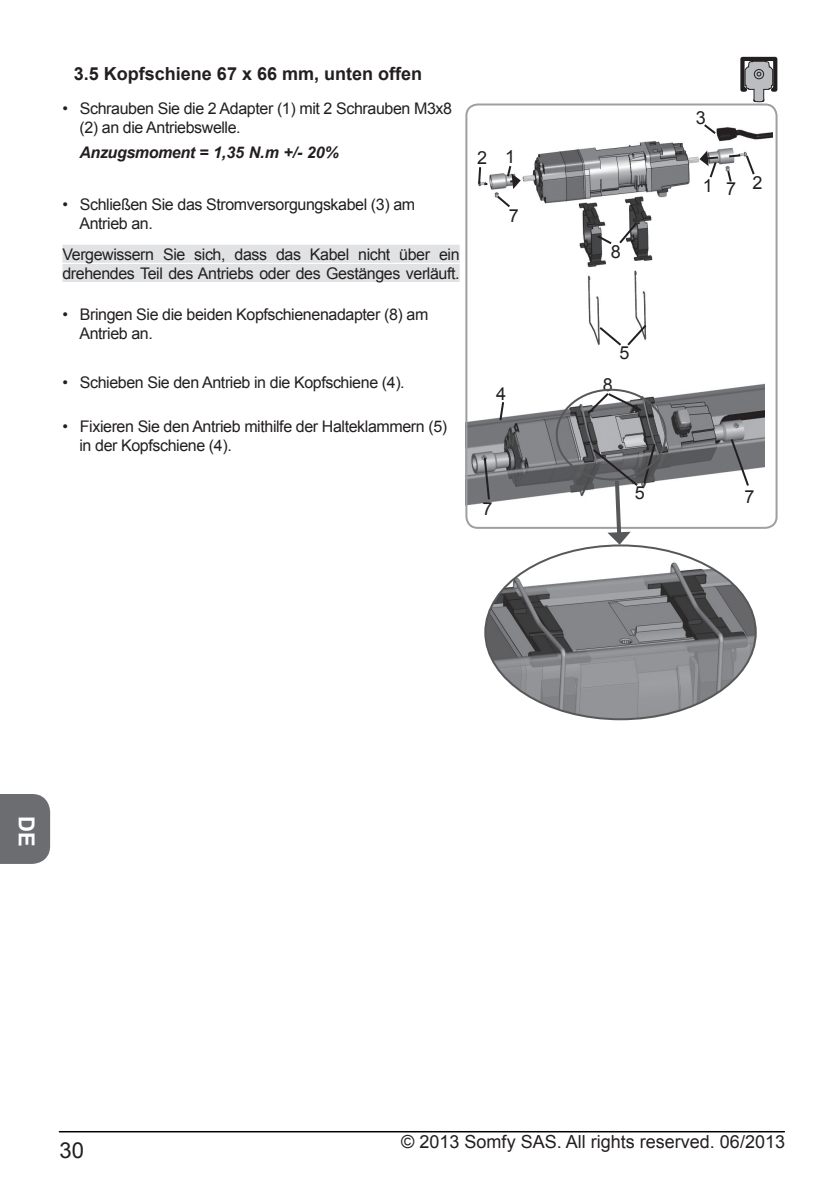
<style>
.page{position:relative;width:840px;height:1191px;background:#fff}
.page>*{position:absolute;margin:0;border:0;box-sizing:border-box;transform-origin:0 0}
.t1{font:22px "Arial";color:#231f20}
.t2{font:700 22px "Arial";color:#fff}
.t3{font:18px "Arial";color:#231f20}
.t4{font:700 18px "Arial";color:#231f20}
.t5{font:16px/19.2px "Arial";letter-spacing:-.025em;color:#231f20}
.t6{font:italic 700 16px "Arial";letter-spacing:-.025em;color:#231f20}
</style>
<div class="page">
<hr style="left:59px;top:1131px;width:725px;height:1px;background:#000">
<div style="left:0;top:794px;width:50px;height:70px;background:#6c6d70"></div>
<div style="left:62px;top:245px;width:397px;height:18px;background:#e1e2e4"></div>
<div style="left:62px;top:264px;width:397px;height:18px;background:#e1e2e4"></div>
<img style="left:520px;top:127px;width:252px;height:214px">
<img style="left:468px;top:383px;width:296px;height:122px">
<svg style="left:585px;top:391px;width:58px;height:25px"></svg>
<div style="left:555px;top:389px;width:111px;height:91px;border:2px solid #57585a;border-radius:50%"></div>
<svg style="left:478px;top:166px;width:42px;height:41px"></svg>
<svg style="left:699px;top:151px;width:56px;height:33px"></svg>
<svg style="left:482px;top:456px;width:9px;height:45px"></svg>
<svg style="left:728px;top:437px;width:22px;height:51px"></svg>
<svg style="left:701px;top:124px;width:16px;height:12px"></svg>
<svg style="left:498px;top:400px;width:7px;height:22px"></svg>
<img style="left:485px;top:546px;width:269px;height:173px">
<svg style="left:594px;top:220px;width:45px;height:26px"></svg>
<div style="left:465px;top:103px;width:312px;height:426px;border:2px solid #9d9fa2;border-radius:11px"></div>
<svg style="left:597px;top:323px;width:51px;height:23px"></svg>
<svg style="left:740px;top:57px;width:37px;height:45px"></svg>
<svg style="left:590px;top:442px;width:66px;height:103px"></svg>
<p class="t4" style="left:74px;top:62px;width:350px">3.5 Kopfschiene 67 x 66 mm, unten offen</p>
<p class="t5" style="left:79px;top:99px;width:374px;text-indent:-17px">• Schrauben Sie die 2 Adapter (1) mit 2 Schrauben M3x8 (2) an die Antriebswelle.</p>
<p class="t6" style="left:79px;top:142px;width:261px">Anzugsmoment = 1,35 N.m +/- 20%</p>
<p class="t5" style="left:79px;top:195px;width:337px;text-indent:-17px">• Schließen Sie das Stromversorgungskabel (3) am<br>Antrieb an.</p>
<p class="t5" style="left:62px;top:245px;width:398px">Vergewissern Sie sich, dass das Kabel nicht über ein drehendes Teil des Antriebs oder des Gestänges verläuft.</p>
<p class="t5" style="left:79px;top:305px;width:350px;text-indent:-17px">• Bringen Sie die beiden Kopfschienenadapter (8) am<br>Antrieb an.</p>
<p class="t5" style="left:62px;top:373px;width:343px">• Schieben Sie den Antrieb in die Kopfschiene (4).</p>
<p class="t5" style="left:79px;top:417px;width:369px;text-indent:-17px">• Fixieren Sie den Antrieb mithilfe der Halteklammern (5) in der Kopfschiene (4).</p>
<p class="t3" style="left:477px;top:146px;width:39px">2 1</p>
<p class="t3" style="left:508px;top:204px;width:12px">7</p>
<p class="t3" style="left:495px;top:381px;width:12px">4</p>
<p class="t3" style="left:482px;top:496px;width:12px">7</p>
<p class="t3" style="left:610px;top:240px;width:12px">8</p>
<p class="t3" style="left:602px;top:372px;width:12px">8</p>
<p class="t3" style="left:619px;top:341px;width:12px">5</p>
<p class="t3" style="left:634px;top:481px;width:12px">5</p>
<p class="t3" style="left:695px;top:106px;width:12px">3</p>
<p class="t3" style="left:702px;top:173px;width:12px">1</p>
<p class="t3" style="left:752px;top:171px;width:12px">2</p>
<p class="t3" style="left:725px;top:177px;width:12px">7</p>
<p class="t3" style="left:744px;top:485px;width:12px">7</p>
<h1 class="t2" style="left:41px;top:815px;width:32px;rotate:90deg">DE</h1>
<h1 class="t1" style="left:60px;top:1136px;width:26px">30</h1>
<p class="t3" style="left:401px;top:1130px;width:385px">© 2013 Somfy SAS. All rights reserved. 06/2013</p>
</div>
